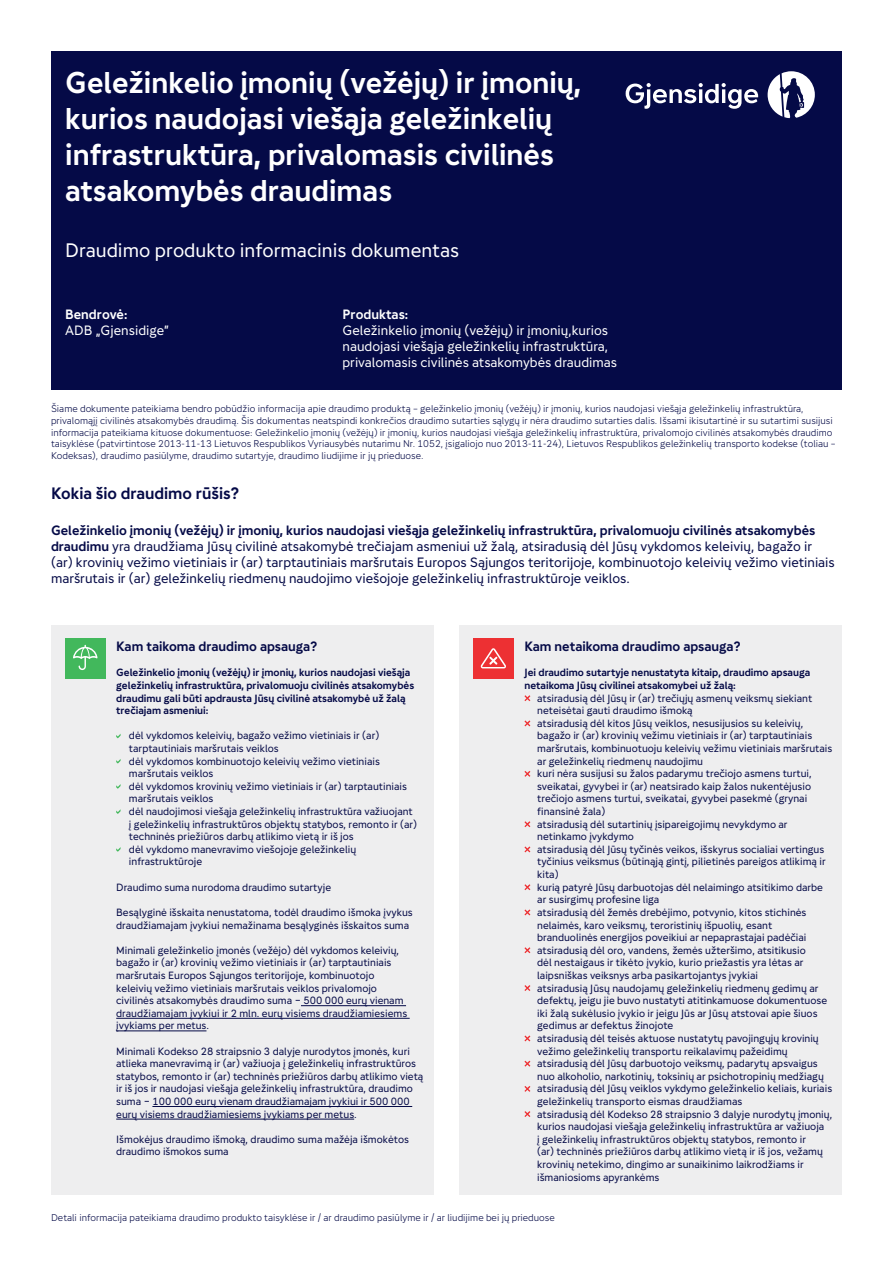
<style>
.page{position:relative;width:893px;height:1263px;background:#fff}
.page>*{position:absolute;margin:0;border:0;box-sizing:border-box;transform-origin:0 0}
.t1{font:700 30px/36px "Gjensidige Type";color:#fff}
.t2{font:19.5px "Gjensidige Type";color:#fff}
.t3{font:700 16.5px "Gjensidige Type";color:#050a47}
.t4{font:13.5px/16.2px "Gjensidige Type";color:#050a47}
.t5{font:13.5px "Gjensidige Type";color:#fff}
.t6{font:700 13.5px "Gjensidige Type";color:#050a47}
.t7{font:700 13.5px "Gjensidige Type";color:#fff}
.t8{font:10.5px/12.6px "Gjensidige Type";color:#050a47}
.t9{font:700 10.5px/12.6px "Gjensidige Type";color:#050a47}
.t10{font:300 9.75px/11.7px "Gjensidige Type";color:#050a47}
.s1{font-weight:700}
</style>
<div class="page">
<div style="left:459px;top:625px;width:383px;height:570px;background:#eeeeef"></div>
<div style="left:473px;top:638px;width:41px;height:40px;background:#ed3033"></div>
<svg style="left:481px;top:648px;width:25px;height:20px"></svg>
<div style="left:51px;top:51px;width:791px;height:338px;background:#050a47"></div>
<svg style="left:768px;top:71px;width:47px;height:47px"></svg>
<svg style="left:626px;top:83px;width:132px;height:26px"></svg>
<div style="left:51px;top:625px;width:383px;height:570px;background:#eeeeef"></div>
<div style="left:65px;top:638px;width:40px;height:40px;background:#42b85c"></div>
<svg style="left:73px;top:645px;width:24px;height:25px"></svg>
<hr style="left:301px;top:1005px;width:105px;height:1px;background:#050a47">
<hr style="left:116px;top:1018px;width:294px;height:1px;background:#050a47">
<hr style="left:116px;top:1030px;width:90px;height:1px;background:#050a47">
<hr style="left:152px;top:1106px;width:260px;height:1px;background:#050a47">
<hr style="left:116px;top:1119px;width:238px;height:1px;background:#050a47">
<svg style="left:116px;top:734px;width:5px;height:4px"></svg>
<svg style="left:116px;top:759px;width:5px;height:4px"></svg>
<svg style="left:116px;top:784px;width:5px;height:5px"></svg>
<svg style="left:116px;top:809px;width:5px;height:5px"></svg>
<svg style="left:116px;top:847px;width:5px;height:5px"></svg>
<svg style="left:524px;top:695px;width:6px;height:6px"></svg>
<svg style="left:524px;top:720px;width:6px;height:6px"></svg>
<svg style="left:524px;top:771px;width:6px;height:6px"></svg>
<svg style="left:524px;top:821px;width:6px;height:6px"></svg>
<svg style="left:524px;top:846px;width:6px;height:6px"></svg>
<svg style="left:524px;top:884px;width:6px;height:6px"></svg>
<svg style="left:524px;top:909px;width:6px;height:6px"></svg>
<svg style="left:524px;top:947px;width:6px;height:6px"></svg>
<svg style="left:524px;top:985px;width:6px;height:6px"></svg>
<svg style="left:524px;top:1035px;width:6px;height:6px"></svg>
<svg style="left:524px;top:1061px;width:6px;height:6px"></svg>
<svg style="left:524px;top:1086px;width:6px;height:6px"></svg>
<svg style="left:524px;top:1111px;width:6px;height:6px"></svg>
<p class="t1" style="left:65px;top:65px;width:518px">Geležinkelio įmonių (vežėjų) ir įmonių, kurios naudojasi viešąja geležinkelių infrastruktūra, privalomasis civilinės atsakomybės draudimas</p>
<p class="t2" style="left:65px;top:238px;width:396px">Draudimo produkto informacinis dokumentas</p>
<p class="t7" style="left:65px;top:306px;width:64px">Bendrovė:</p>
<p class="t5" style="left:65px;top:322px;width:105px">ADB „Gjensidige”</p>
<p class="t7" style="left:342px;top:306px;width:67px">Produktas:</p>
<p class="t5" style="left:342px;top:322px;width:267px">Geležinkelio įmonių (vežėjų) ir įmonių,kurios</p>
<p class="t5" style="left:342px;top:338px;width:267px">naudojasi viešąja geležinkelių infrastruktūra,</p>
<p class="t5" style="left:342px;top:354px;width:276px">privalomasis civilinės atsakomybės draudimas</p>
<p class="t10" style="left:51px;top:403px;width:783px">Šiame dokumente pateikiama bendro pobūdžio informacija apie draudimo produktą – geležinkelio įmonių (vežėjų) ir įmonių, kurios naudojasi viešąja geležinkelių infrastruktūra, privalomąjį civilinės atsakomybės draudimą. Šis dokumentas neatspindi konkrečios draudimo sutarties sąlygų ir nėra draudimo sutarties dalis. Išsami ikisutartinė ir su sutartimi susijusi informacija pateikiama kituose dokumentuose: Geležinkelio įmonių (vežėjų) ir įmonių, kurios naudojasi viešąja geležinkelių infrastruktūra, privalomojo civilinės atsakomybės draudimo</p>
<p class="t10" style="left:51px;top:438px;width:786px">taisyklėse (patvirtintose 2013-11-13 Lietuvos Respublikos Vyriausybės nutarimu Nr. 1052, įsigaliojo nuo 2013-11-24), Lietuvos Respublikos geležinkelių transporto kodekse (toliau –<br>Kodeksas), draudimo pasiūlyme, draudimo sutartyje, draudimo liudijime ir jų prieduose.</p>
<p class="t3" style="left:51px;top:483px;width:189px">Kokia šio draudimo rūšis?</p>
<p class="t4" style="left:51px;top:522px;width:785px"><span class="s1">Geležinkelio įmonių (vežėjų) ir įmonių, kurios naudojasi viešąja geležinkelių infrastruktūra, privalomuoju civilinės atsakomybės draudimu</span> yra draudžiama Jūsų civilinė atsakomybė trečiajam asmeniui už žalą, atsiradusią dėl Jūsų vykdomos keleivių, bagažo ir (ar) krovinių vežimo vietiniais ir (ar) tarptautiniais maršrutais Europos Sąjungos teritorijoje, kombinuotojo keleivių vežimo vietiniais maršrutais ir (ar) geležinkelių riedmenų naudojimo viešojoje geležinkelių infrastruktūroje veiklos.</p>
<p class="t6" style="left:116px;top:638px;width:202px">Kam taikoma draudimo apsauga?</p>
<p class="t9" style="left:116px;top:666px;width:299px">Geležinkelio įmonių (vežėjų) ir įmonių, kurios naudojasi viešąja geležinkelių infrastruktūra, privalomuoju civilinės atsakomybės draudimu gali būti apdrausta Jūsų civilinė atsakomybė už žalą trečiajam asmeniui:</p>
<p class="t8" style="left:129px;top:729px;width:252px">dėl vykdomos keleivių, bagažo vežimo vietiniais ir (ar) tarptautiniais maršrutais veiklos</p>
<p class="t8" style="left:129px;top:755px;width:252px">dėl vykdomos kombinuotojo keleivių vežimo vietiniais maršrutais veiklos</p>
<p class="t8" style="left:129px;top:780px;width:279px">dėl vykdomos krovinių vežimo vietiniais ir (ar) tarptautiniais maršrutais veiklos</p>
<p class="t8" style="left:129px;top:805px;width:290px">dėl naudojimosi viešąja geležinkelių infrastruktūra važiuojant į geležinkelių infrastruktūros objektų statybos, remonto ir (ar) techninės priežiūros darbų atlikimo vietą ir iš jos</p>
<p class="t8" style="left:129px;top:843px;width:229px">dėl vykdomo manevravimo viešojoje geležinkelių infrastruktūroje</p>
<p class="t8" style="left:116px;top:881px;width:216px">Draudimo suma nurodoma draudimo sutartyje</p>
<p class="t8" style="left:116px;top:906px;width:298px">Besąlyginė išskaita nenustatoma, todėl draudimo išmoka įvykus draudžiamajam įvykiui nemažinama besąlyginės išskaitos suma</p>
<p class="t8" style="left:116px;top:944px;width:292px">Minimali geležinkelio įmonės (vežėjo) dėl vykdomos keleivių, bagažo ir (ar) krovinių vežimo vietiniais ir (ar) tarptautiniais maršrutais Europos Sąjungos teritorijoje, kombinuotojo keleivių vežimo vietiniais maršrutais veiklos privalomojo civilinės atsakomybės draudimo suma − 500 000 eurų vienam draudžiamajam įvykiui ir 2 mln. eurų visiems draudžiamiesiems įvykiams per metus.</p>
<p class="t8" style="left:116px;top:1044px;width:309px">Minimali Kodekso 28 straipsnio 3 dalyje nurodytos įmonės, kuri atlieka manevravimą ir (ar) važiuoja į geležinkelių infrastruktūros statybos, remonto ir (ar) techninės priežiūros darbų atlikimo vietą ir iš jos ir naudojasi viešąja geležinkelių infrastruktūra, draudimo suma − 100 000 eurų vienam draudžiamajam įvykiui ir 500 000 eurų visiems draudžiamiesiems įvykiams per metus.</p>
<p class="t8" style="left:116px;top:1133px;width:294px">Išmokėjus draudimo išmoką, draudimo suma mažėja išmokėtos draudimo išmokos suma</p>
<p class="t6" style="left:524px;top:638px;width:217px">Kam netaikoma draudimo apsauga?</p>
<p class="t9" style="left:524px;top:666px;width:287px">Jei draudimo sutartyje nenustatyta kitaip, draudimo apsauga netaikoma Jūsų civilinei atsakomybei už žalą:</p>
<p class="t8" style="left:537px;top:692px;width:277px">atsiradusią dėl Jūsų ir (ar) trečiųjų asmenų veiksmų siekiant neteisėtai gauti draudimo išmoką</p>
<p class="t8" style="left:537px;top:717px;width:297px">atsiradusią dėl kitos Jūsų veiklos, nesusijusios su keleivių, bagažo ir (ar) krovinių vežimu vietiniais ir (ar) tarptautiniais maršrutais, kombinuotuoju keleivių vežimu vietiniais maršrutais ar geležinkelių riedmenų naudojimu</p>
<p class="t8" style="left:537px;top:767px;width:276px">kuri nėra susijusi su žalos padarymu trečiojo asmens turtui, sveikatai, gyvybei ir (ar) neatsirado kaip žalos nukentėjusio trečiojo asmens turtui, sveikatai, gyvybei pasekmė (grynai finansinė žala)</p>
<p class="t8" style="left:537px;top:818px;width:252px">atsiradusią dėl sutartinių įsipareigojimų nevykdymo ar netinkamo įvykdymo</p>
<p class="t8" style="left:537px;top:843px;width:290px">atsiradusią dėl Jūsų tyčinės veikos, išskyrus socialiai vertingus tyčinius veiksmus (būtinąją gintį, pilietinės pareigos atlikimą ir kita)</p>
<p class="t8" style="left:537px;top:881px;width:287px">kurią patyrė Jūsų darbuotojas dėl nelaimingo atsitikimo darbe ar susirgimų profesine liga</p>
<p class="t8" style="left:537px;top:906px;width:271px">atsiradusią dėl žemės drebėjimo, potvynio, kitos stichinės nelaimės, karo veiksmų, teroristinių išpuolių, esant branduolinės energijos poveikiui ar nepaprastajai padėčiai</p>
<p class="t8" style="left:537px;top:944px;width:270px">atsiradusią dėl oro, vandens, žemės užteršimo, atsitikusio dėl nestaigaus ir tikėto įvykio, kurio priežastis yra lėtas ar laipsniškas veiksnys arba pasikartojantys įvykiai</p>
<p class="t8" style="left:537px;top:981px;width:291px">atsiradusią Jūsų naudojamų geležinkelių riedmenų gedimų ar defektų, jeigu jie buvo nustatyti atitinkamuose dokumentuose iki žalą sukėlusio įvykio ir jeigu Jūs ar Jūsų atstovai apie šiuos gedimus ar defektus žinojote</p>
<p class="t8" style="left:537px;top:1032px;width:283px">atsiradusią dėl teisės aktuose nustatytų pavojingųjų krovinių vežimo geležinkelių transportu reikalavimų pažeidimų</p>
<p class="t8" style="left:537px;top:1057px;width:288px">atsiradusią dėl Jūsų darbuotojo veiksmų, padarytų apsvaigus nuo alkoholio, narkotinių, toksinių ar psichotropinių medžiagų</p>
<p class="t8" style="left:537px;top:1082px;width:296px">atsiradusią dėl Jūsų veiklos vykdymo geležinkelio keliais, kuriais geležinkelių transporto eismas draudžiamas</p>
<p class="t8" style="left:537px;top:1107px;width:297px">atsiradusią dėl Kodekso 28 straipsnio 3 dalyje nurodytų įmonių, kurios naudojasi viešąja geležinkelių infrastruktūra ar važiuoja<br>į geležinkelių infrastruktūros objektų statybos, remonto ir<br>(ar) techninės priežiūros darbų atlikimo vietą ir iš jos, vežamų krovinių netekimo, dingimo ar sunaikinimo laikrodžiams ir išmaniosioms apyrankėms</p>
<p class="t10" style="left:51px;top:1212px;width:505px">Detali informacija pateikiama draudimo produkto taisyklėse ir / ar draudimo pasiūlyme ir / ar liudijime bei jų prieduose</p>
</div>
